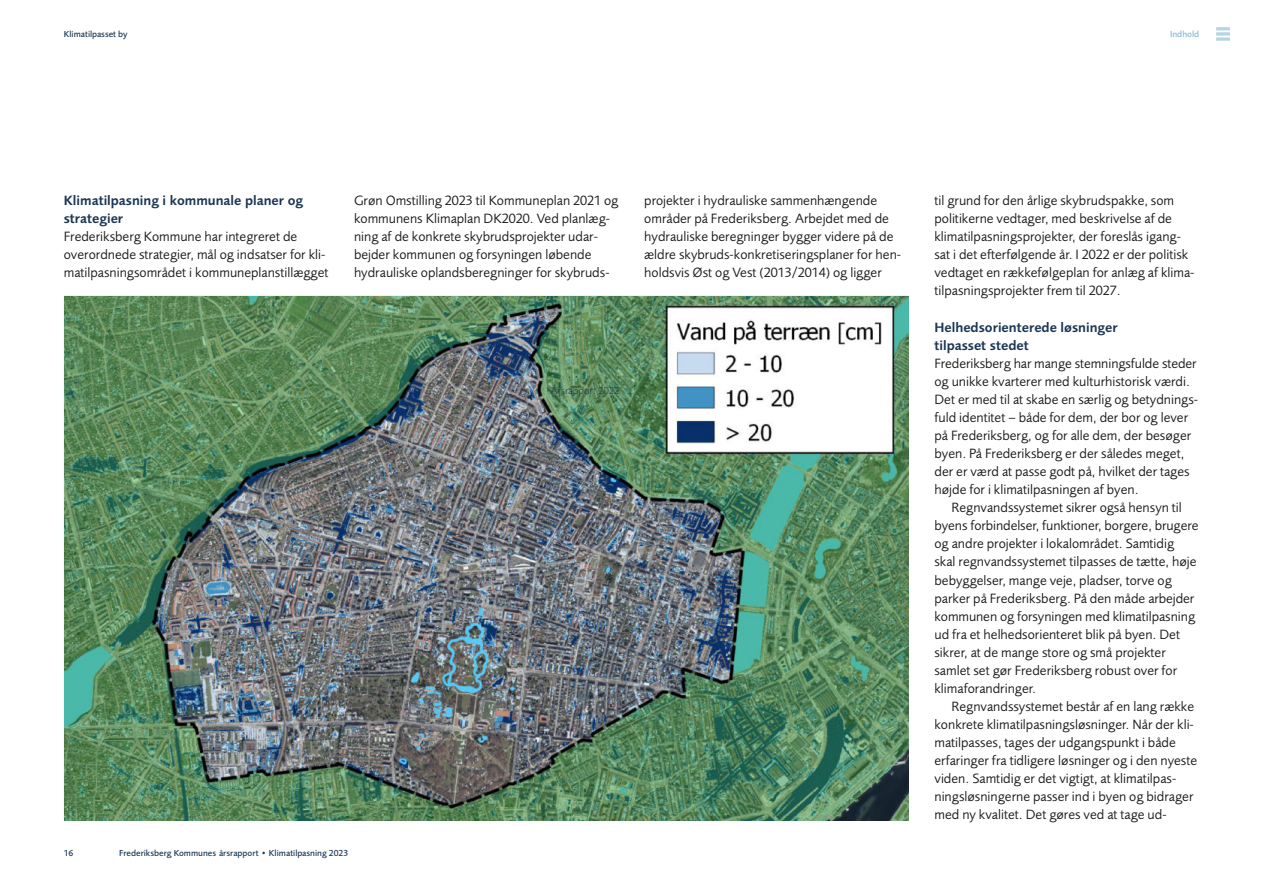
<style>
.page{position:relative;width:1263px;height:893px;background:#fff}
.page>*{position:absolute;margin:0;border:0;box-sizing:border-box;transform-origin:0 0}
.t1{font:13.95px/18px "Foundry Sans";color:#1a1a18}
.t2{font:600 13.95px/18px "Foundry Sans";color:#1b3654}
.t3{font:10.5px "Foundry Sans Light 2";color:#1b3654}
.t4{font:500 9px "Foundry Sans";color:#1b3654}
.t5{font:500 9px "Foundry Sans";color:#80b9d3}
</style>
<div class="page">
<div style="left:1216px;top:27px;width:14px;height:3px;background:#b3d5e4;border:1px solid #b3d5e4"></div>
<svg style="left:1216px;top:33px;width:14px;height:2px"></svg>
<div style="left:1216px;top:38px;width:14px;height:3px;background:#b3d5e4;border:1px solid #b3d5e4"></div>
<img style="left:64px;top:296px;width:844px;height:524px">
<p class="t4" style="left:64px;top:29px;width:65px">Klimatilpasset by</p>
<p class="t5" style="left:1170px;top:29px;width:31px">Indhold</p>
<h2 class="t2" style="left:64px;top:192px;width:241px">Klimatilpasning i kommunale planer og strategier</h2>
<p class="t1" style="left:64px;top:228px;width:266px">Frederiksberg Kommune har integreret de overordnede strategier, mål og indsatser for kli&shy;matilpasningsområdet i kommuneplanstillægget</p>
<p class="t1" style="left:354px;top:192px;width:266px">Grøn Omstilling 2023 til Kommuneplan 2021 og kommunens Klimaplan DK2020. Ved planlæg&shy;ning af de konkrete skybrudsprojekter udar&shy;bejder kommunen og forsyningen løbende hydrauliske oplandsberegninger for skybruds-</p>
<p class="t3" style="left:551px;top:384px;width:70px">Årsrapport 2022</p>
<p class="t4" style="left:64px;top:848px;width:11px">16</p>
<p class="t4" style="left:119px;top:848px;width:231px">Frederiksberg Kommunes årsrapport • Klimatilpasning 2023</p>
<p class="t1" style="left:644px;top:192px;width:258px">projekter i hydrauliske sammenhængende områder på Frederiksberg. Arbejdet med de hydrauliske beregninger bygger videre på de ældre skybruds-konkretiseringsplaner for hen&shy;holdsvis Øst og Vest (2013/2014) og ligger</p>
<p class="t1" style="left:934px;top:192px;width:262px">til grund for den årlige skybrudspakke, som politikerne vedtager, med beskrivelse af de klimatilpasningsprojekter, der foreslås igang&shy;sat i det efterfølgende år. I 2022 er der politisk vedtaget en rækkefølgeplan for anlæg af klima&shy;tilpasningsprojekter frem til 2027.</p>
<h2 class="t2" style="left:934px;top:318px;width:185px">Helhedsorienterede løsninger tilpasset stedet</h2>
<p class="t1" style="left:934px;top:354px;width:265px">Frederiksberg har mange stemningsfulde steder og unikke kvarterer med kulturhistorisk værdi.<br>Det er med til at skabe en særlig og betydnings&shy;fuld identitet – både for dem, der bor og lever på Frederiksberg, og for alle dem, der besøger byen. På Frederiksberg er der så ledes meget, der er værd at passe godt på, hvilket der tages højde for i klimatilpasningen af byen.</p>
<p class="t1" style="left:934px;top:499px;width:266px;text-indent:17px">Regnvandssystemet sikrer også hen syn til byens forbindelser, funktioner, borgere, brugere og andre projekter i lokalområdet. Samtidig skal regnvandssystemet tilpasses de tætte, høje bebyggelser, mange veje, pladser, torve og parker på Frederiksberg. På den måde arbejder kommunen og forsyningen med klimatilpasning ud fra et helhedsorienteret blik på byen. Det sikrer, at de mange store og små projekter samlet set gør Frederiksberg robust over for klimaforandringer.</p>
<p class="t1" style="left:934px;top:698px;width:264px;text-indent:17px">Regnvandssystemet består af en lang række konkrete klimatilpasningsløsninger. Når der kli&shy;matilpasses, tages der udgangspunkt i både erfaringer fra tidligere løsninger og i den nyeste viden. Samtidig er det vigtigt, at klimatilpas&shy;ningsløsningerne passer ind i byen og bidrager med ny kvalitet. Det gøres ved at tage ud-</p>
</div>
